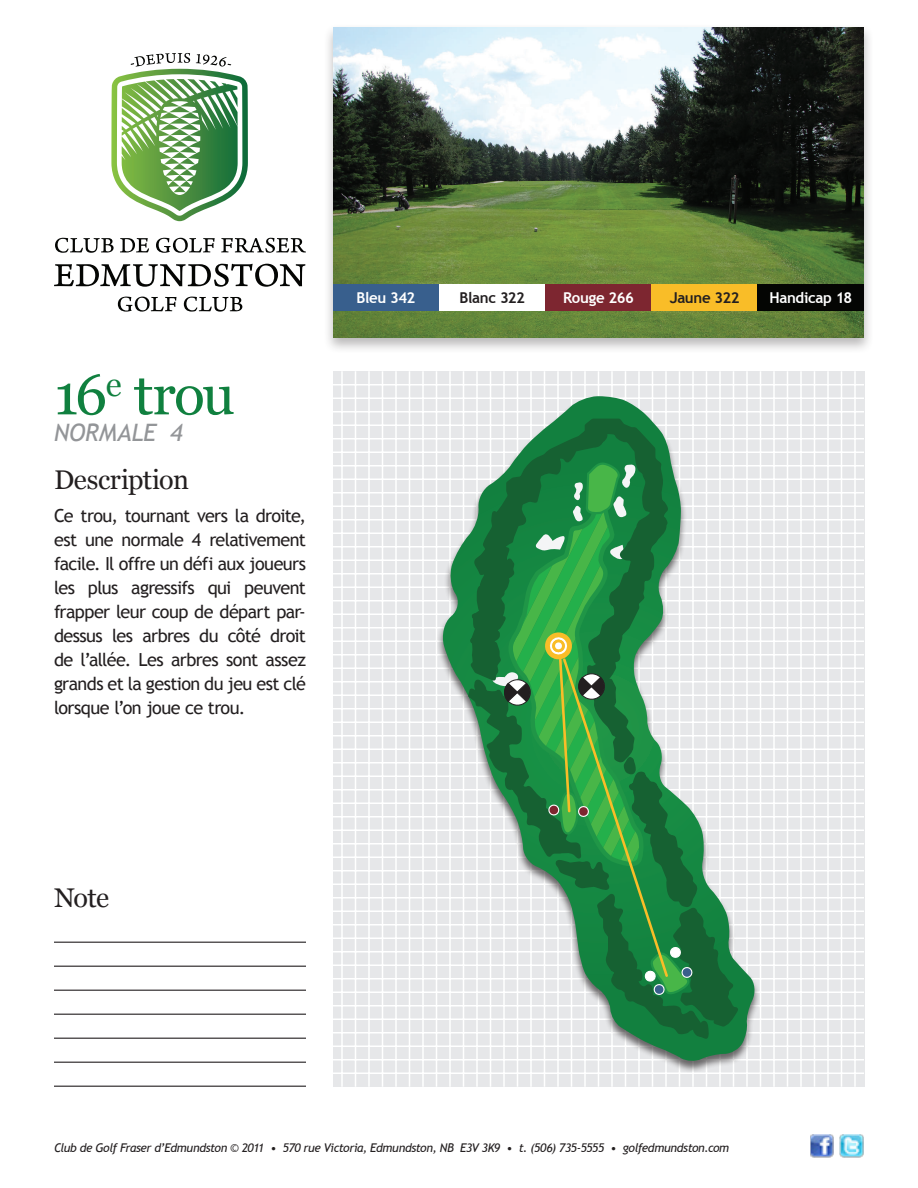
<style>
.page{position:relative;width:918px;height:1188px;background:#fff}
.page>*{position:absolute;margin:0;border:0;box-sizing:border-box;transform-origin:0 0}
.TITRE{font:57px "Georgia";letter-spacing:-.04em;color:#10803f}
.SOUS-TITRE{font:27px "Georgia";letter-spacing:-.025em;color:#231f20}
.NORMALE{font:italic 24px "Trebuchet MS";letter-spacing:-.01em;color:#939598}
.TEXTES{font:18px/24px "Trebuchet MS";letter-spacing:-.03em;color:#231f20;text-align:justify}
.DÉPARTS{font:700 15px "Trebuchet MS";letter-spacing:-.02em;color:#fff}
.DÉPARTS-2{font:700 15px "Trebuchet MS";letter-spacing:-.025em;color:#231f20}
.TEXTES-2{font:italic 12px "Trebuchet MS";letter-spacing:-.03em;color:#231f20}
</style>
<div class="page">
<div style="left:322px;top:22px;width:558px;height:337px;background:#231f20;opacity:.32"></div>
<div style="left:333px;top:371px;width:531px;height:716px;background:#e6e7e9"></div>
<hr style="left:333px;top:384px;width:531px;height:2px;background:#fff">
<hr style="left:333px;top:398px;width:531px;height:1px;background:#fff">
<hr style="left:333px;top:411px;width:531px;height:1px;background:#fff">
<hr style="left:333px;top:424px;width:531px;height:2px;background:#fff">
<hr style="left:333px;top:438px;width:531px;height:2px;background:#fff">
<hr style="left:333px;top:452px;width:531px;height:1px;background:#fff">
<hr style="left:333px;top:465px;width:531px;height:1px;background:#fff">
<hr style="left:333px;top:478px;width:531px;height:2px;background:#fff">
<hr style="left:333px;top:492px;width:531px;height:2px;background:#fff">
<hr style="left:333px;top:506px;width:531px;height:1px;background:#fff">
<hr style="left:333px;top:519px;width:531px;height:1px;background:#fff">
<hr style="left:333px;top:532px;width:531px;height:2px;background:#fff">
<hr style="left:333px;top:546px;width:531px;height:2px;background:#fff">
<hr style="left:333px;top:560px;width:531px;height:1px;background:#fff">
<hr style="left:333px;top:573px;width:531px;height:1px;background:#fff">
<hr style="left:333px;top:586px;width:531px;height:2px;background:#fff">
<hr style="left:333px;top:600px;width:531px;height:2px;background:#fff">
<hr style="left:333px;top:614px;width:531px;height:1px;background:#fff">
<hr style="left:333px;top:627px;width:531px;height:1px;background:#fff">
<hr style="left:333px;top:640px;width:531px;height:2px;background:#fff">
<hr style="left:333px;top:654px;width:531px;height:2px;background:#fff">
<hr style="left:333px;top:668px;width:531px;height:1px;background:#fff">
<hr style="left:333px;top:681px;width:531px;height:1px;background:#fff">
<hr style="left:333px;top:694px;width:531px;height:2px;background:#fff">
<hr style="left:333px;top:708px;width:531px;height:2px;background:#fff">
<hr style="left:333px;top:722px;width:531px;height:1px;background:#fff">
<hr style="left:333px;top:735px;width:531px;height:1px;background:#fff">
<hr style="left:333px;top:748px;width:531px;height:2px;background:#fff">
<hr style="left:333px;top:762px;width:531px;height:2px;background:#fff">
<hr style="left:333px;top:776px;width:531px;height:1px;background:#fff">
<hr style="left:333px;top:789px;width:531px;height:1px;background:#fff">
<hr style="left:333px;top:802px;width:531px;height:2px;background:#fff">
<hr style="left:333px;top:816px;width:531px;height:2px;background:#fff">
<hr style="left:333px;top:830px;width:531px;height:1px;background:#fff">
<hr style="left:333px;top:843px;width:531px;height:1px;background:#fff">
<hr style="left:333px;top:856px;width:531px;height:2px;background:#fff">
<hr style="left:333px;top:870px;width:531px;height:2px;background:#fff">
<hr style="left:333px;top:884px;width:531px;height:1px;background:#fff">
<hr style="left:333px;top:897px;width:531px;height:1px;background:#fff">
<hr style="left:333px;top:910px;width:531px;height:2px;background:#fff">
<hr style="left:333px;top:924px;width:531px;height:2px;background:#fff">
<hr style="left:333px;top:938px;width:531px;height:1px;background:#fff">
<hr style="left:333px;top:951px;width:531px;height:1px;background:#fff">
<hr style="left:333px;top:964px;width:531px;height:2px;background:#fff">
<hr style="left:333px;top:978px;width:531px;height:2px;background:#fff">
<hr style="left:333px;top:992px;width:531px;height:1px;background:#fff">
<hr style="left:333px;top:1005px;width:531px;height:1px;background:#fff">
<hr style="left:333px;top:1018px;width:531px;height:2px;background:#fff">
<hr style="left:333px;top:1032px;width:531px;height:2px;background:#fff">
<hr style="left:333px;top:1046px;width:531px;height:1px;background:#fff">
<hr style="left:333px;top:1059px;width:531px;height:1px;background:#fff">
<hr style="left:333px;top:1072px;width:531px;height:2px;background:#fff">
<hr style="left:341px;top:371px;width:2px;height:716px;background:#fff">
<hr style="left:355px;top:371px;width:1px;height:716px;background:#fff">
<hr style="left:368px;top:371px;width:2px;height:716px;background:#fff">
<hr style="left:382px;top:371px;width:1px;height:716px;background:#fff">
<hr style="left:395px;top:371px;width:2px;height:716px;background:#fff">
<hr style="left:409px;top:371px;width:1px;height:716px;background:#fff">
<hr style="left:422px;top:371px;width:2px;height:716px;background:#fff">
<hr style="left:436px;top:371px;width:1px;height:716px;background:#fff">
<hr style="left:449px;top:371px;width:2px;height:716px;background:#fff">
<hr style="left:463px;top:371px;width:1px;height:716px;background:#fff">
<hr style="left:476px;top:371px;width:2px;height:716px;background:#fff">
<hr style="left:490px;top:371px;width:1px;height:716px;background:#fff">
<hr style="left:503px;top:371px;width:2px;height:716px;background:#fff">
<hr style="left:517px;top:371px;width:1px;height:716px;background:#fff">
<hr style="left:530px;top:371px;width:2px;height:716px;background:#fff">
<hr style="left:544px;top:371px;width:1px;height:716px;background:#fff">
<hr style="left:557px;top:371px;width:2px;height:716px;background:#fff">
<hr style="left:571px;top:371px;width:1px;height:716px;background:#fff">
<hr style="left:584px;top:371px;width:2px;height:716px;background:#fff">
<hr style="left:598px;top:371px;width:1px;height:716px;background:#fff">
<hr style="left:611px;top:371px;width:2px;height:716px;background:#fff">
<hr style="left:625px;top:371px;width:1px;height:716px;background:#fff">
<hr style="left:638px;top:371px;width:2px;height:716px;background:#fff">
<hr style="left:652px;top:371px;width:1px;height:716px;background:#fff">
<hr style="left:665px;top:371px;width:2px;height:716px;background:#fff">
<hr style="left:679px;top:371px;width:1px;height:716px;background:#fff">
<hr style="left:692px;top:371px;width:2px;height:716px;background:#fff">
<hr style="left:706px;top:371px;width:1px;height:716px;background:#fff">
<hr style="left:719px;top:371px;width:2px;height:716px;background:#fff">
<hr style="left:733px;top:371px;width:1px;height:716px;background:#fff">
<hr style="left:746px;top:371px;width:2px;height:716px;background:#fff">
<hr style="left:760px;top:371px;width:1px;height:716px;background:#fff">
<hr style="left:773px;top:371px;width:2px;height:716px;background:#fff">
<hr style="left:787px;top:371px;width:1px;height:716px;background:#fff">
<hr style="left:800px;top:371px;width:2px;height:716px;background:#fff">
<hr style="left:814px;top:371px;width:1px;height:716px;background:#fff">
<hr style="left:827px;top:371px;width:2px;height:716px;background:#fff">
<hr style="left:841px;top:371px;width:1px;height:716px;background:#fff">
<hr style="left:854px;top:371px;width:2px;height:716px;background:#fff">
<svg style="left:54px;top:53px;width:252px;height:259px"></svg>
<img style="left:810px;top:1134px;width:24px;height:24px">
<img style="left:840px;top:1134px;width:24px;height:24px">
<img style="left:333px;top:27px;width:531px;height:311px">
<div style="left:436px;top:396px;width:482px;height:734px;background:#231f20;opacity:.65"></div>
<svg style="left:441px;top:396px;width:315px;height:666px"></svg>
<svg style="left:464px;top:416px;width:206px;height:354px;background:#3b9158"></svg>
<svg style="left:466px;top:631px;width:274px;height:412px"></svg>
<hr style="left:54px;top:942px;width:252px;height:1px;background:#231f20">
<hr style="left:54px;top:966px;width:252px;height:1px;background:#231f20">
<hr style="left:54px;top:990px;width:252px;height:1px;background:#231f20">
<hr style="left:54px;top:1014px;width:252px;height:1px;background:#231f20">
<hr style="left:54px;top:1038px;width:252px;height:1px;background:#231f20">
<hr style="left:54px;top:1062px;width:252px;height:1px;background:#231f20">
<hr style="left:54px;top:1086px;width:252px;height:1px;background:#231f20">
<div style="left:333px;top:284px;width:106px;height:27px;background:#385f8d"></div>
<div style="left:439px;top:284px;width:106px;height:27px;background:#fff"></div>
<div style="left:545px;top:284px;width:107px;height:27px;background:#7d2630"></div>
<div style="left:652px;top:284px;width:106px;height:27px;background:#f9bd28"></div>
<div style="left:758px;top:284px;width:106px;height:27px;background:#040503"></div>
<p class="TITRE" style="left:54px;top:360px;width:182px">16<sup>e</sup> trou</p>
<p class="NORMALE" style="left:54px;top:419px;width:130px">NORMALE 4</p>
<p class="SOUS-TITRE" style="left:54px;top:464px;width:136px">Description</p>
<p class="TEXTES" style="left:54px;top:504px;width:254px">Ce trou, tournant vers la droite, est une normale 4 relativement facile. Il offre un défi aux joueurs les plus agressifs qui peuvent frapper leur coup de départ par&shy;dessus les arbres du côté droit de l’allée. Les arbres sont assez grands et la gestion du jeu est clé lorsque l’on joue ce trou.</p>
<p class="DÉPARTS" style="left:357px;top:289px;width:60px">Bleu 342</p>
<p class="DÉPARTS-2" style="left:460px;top:289px;width:67px">Blanc 322</p>
<p class="DÉPARTS" style="left:563px;top:289px;width:72px">Rouge 266</p>
<p class="DÉPARTS-2" style="left:670px;top:289px;width:71px">Jaune 322</p>
<p class="DÉPARTS" style="left:769px;top:289px;width:85px">Handicap 18</p>
<p class="SOUS-TITRE" style="left:54px;top:882px;width:57px">Note</p>
<p class="TEXTES-2" style="left:54px;top:1141px;width:677px">Club de Golf Fraser d’Edmundston © 2011 • 570 rue Victoria, Edmundston, NB E3V 3K9 • t. (506) 735-5555 • golfedmundston.com</p>
</div>
